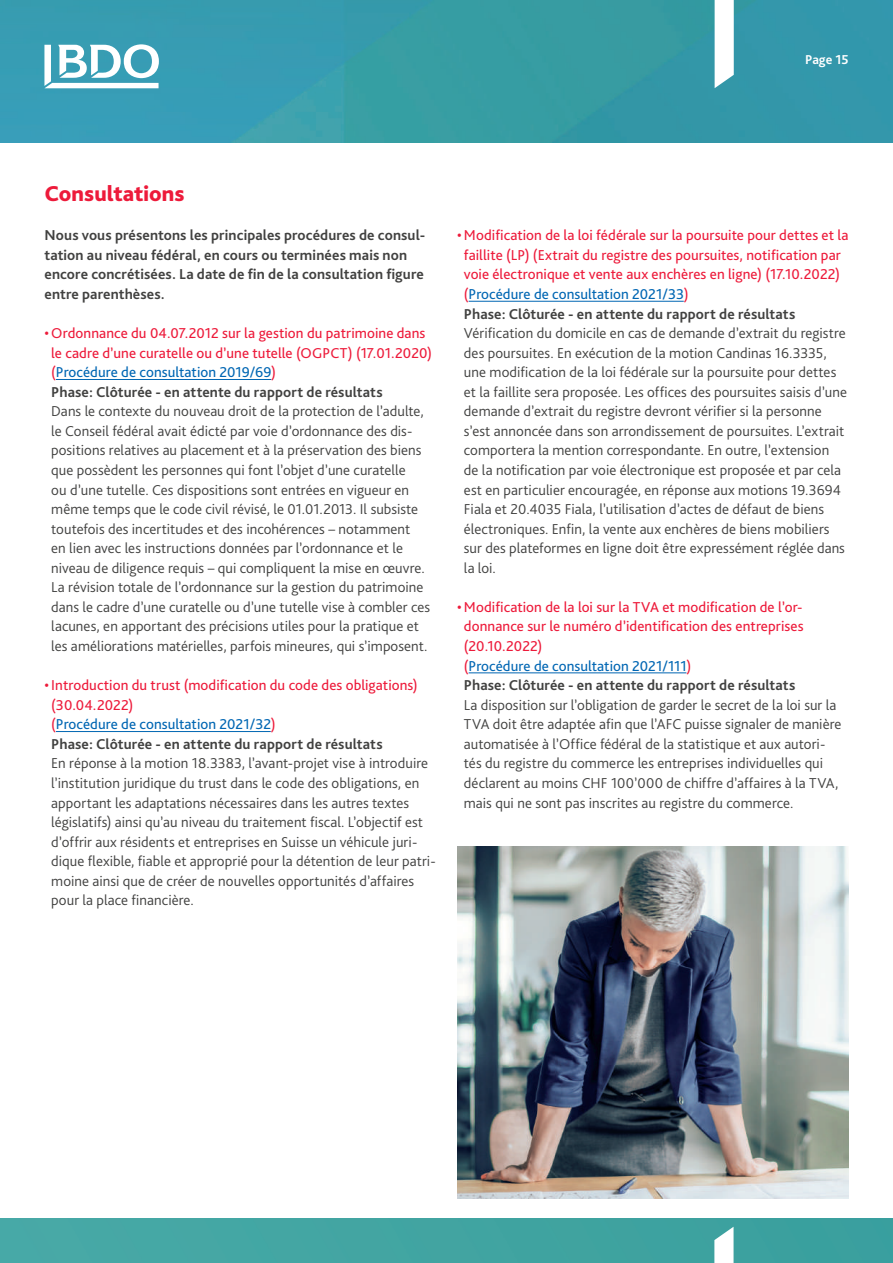
<style>
.page{position:relative;width:893px;height:1263px;background:#fff}
.page>*{position:absolute;margin:0;border:0;box-sizing:border-box;transform-origin:0 0}
.t1{font:800 22.5px "Bliss Pro";letter-spacing:.005em;color:#ed1a3a}
.t2{font:300 15px/19.5px "Bliss Pro";color:#414140}
.t3{font:15px/19.5px "Bliss Pro";color:#ed1a3a}
.t4{font:700 15px/19.5px "Bliss Pro";letter-spacing:.01em;color:#414140}
.t5{font:700 13.5px "Bliss Pro";color:#fff}
.s1{color:#0166b3}
.s2{font-weight:700;color:#414140}
</style>
<div class="page">
<img style="left:0;top:0;width:892px;height:143px">
<div style="left:0;top:1218px;width:892px;height:45px;background:#42a4a1"></div>
<svg style="left:44px;top:44px;width:115px;height:44px"></svg>
<svg style="left:714px;top:1227px;width:19px;height:36px"></svg>
<svg style="left:714px;top:0;width:19px;height:88px"></svg>
<img style="left:457px;top:847px;width:391px;height:352px">
<hr style="left:56px;top:379px;width:215px;height:1px;background:#0166b3">
<hr style="left:56px;top:731px;width:215px;height:1px;background:#0166b3">
<hr style="left:468px;top:301px;width:215px;height:1px;background:#0166b3">
<hr style="left:468px;top:672px;width:218px;height:1px;background:#0166b3">
<p class="t5" style="left:805px;top:55px;width:45px">Page 15</p>
<h1 class="t1" style="left:44px;top:185px;width:142px">Consultations</h1>
<p class="t4" style="left:44px;top:227px;width:382px">Nous vous présentons les principales procédures de consul&shy;tation au niveau fédéral, en cours ou terminées mais non encore concrétisées. La date de fin de la consultation figure entre parenthèses.</p>
<p class="t3" style="left:51px;top:325px;width:382px;text-indent:-7px">• Ordonnance du 04.07.2012 sur la gestion du patrimoine dans le cadre d’une curatelle ou d’une tutelle (OGPCT) (17.01.2020) (<span class="s1">Procédure de consultation 2019/69</span>)<br><span class="s2">Phase: Clôturée - en attente du rapport de résultats</span></p>
<p class="t2" style="left:51px;top:403px;width:380px">Dans le contexte du nouveau droit de la protection de l’adulte, le Conseil fédéral avait édicté par voie d’ordonnance des dis&shy;positions relatives au placement et à la préservation des biens que possèdent les personnes qui font l’objet d’une curatelle<br>ou d’une tutelle. Ces dispositions sont entrées en vigueur en même temps que le code civil révisé, le 01.01.2013. Il subsiste toutefois des incertitudes et des incohérences – notamment<br>en lien avec les instructions données par l’ordonnance et le niveau de diligence requis – qui compliquent la mise en œuvre.<br>La révision totale de l’ordonnance sur la gestion du patrimoine dans le cadre d’une curatelle ou d’une tutelle vise à combler ces lacunes, en apportant des précisions utiles pour la pratique et les améliorations matérielles, parfois mineures, qui s’imposent.</p>
<p class="t3" style="left:51px;top:677px;width:368px;text-indent:-7px">• Introduction du trust (modification du code des obligations) (30.04.2022)<br>(<span class="s1">Procédure de consultation 2021/32</span>)<br><span class="s2">Phase: Clôturée - en attente du rapport de résultats</span></p>
<p class="t2" style="left:51px;top:755px;width:386px">En réponse à la motion 18.3383, l’avant-projet vise à introduire l’institution juridique du trust dans le code des obligations, en apportant les adaptations nécessaires dans les autres textes législatifs) ainsi qu’au niveau du traitement fiscal. L’objectif est d’offrir aux résidents et entreprises en Suisse un véhicule juri&shy;dique flexible, fiable et approprié pour la détention de leur patri&shy;moine ainsi que de créer de nouvelles opportunités d’affaires pour la place financière.</p>
<p class="t3" style="left:464px;top:227px;width:386px;text-indent:-7px">• Modification de la loi fédérale sur la poursuite pour dettes et la faillite (LP) (Extrait du registre des poursuites, notification par voie électronique et vente aux enchères en ligne) (17.10.2022) (<span class="s1">Procédure de consultation 2021/33</span>)<br><span class="s2">Phase: Clôturée - en attente du rapport de résultats</span></p>
<p class="t2" style="left:464px;top:325px;width:384px">Vérification du domicile en cas de demande d’extrait du registre des poursuites. En exécution de la motion Candinas 16.3335, une modification de la loi fédérale sur la poursuite pour dettes et la faillite sera proposée. Les offices des poursuites saisis d’une demande d’extrait du registre devront vérifier si la personne s’est annoncée dans son arrondissement de poursuites. L’extrait comportera la mention correspondante. En outre, l’extension de la notification par voie électronique est proposée et par cela est en particulier encouragée, en réponse aux motions 19.3694<br>Fiala et 20.4035 Fiala, l’utilisation d’actes de défaut de biens électroniques. Enfin, la vente aux enchères de biens mobiliers sur des plateformes en ligne doit être expressément réglée dans la loi.</p>
<p class="t3" style="left:464px;top:599px;width:341px;text-indent:-7px">• Modification de la loi sur la TVA et modification de l’or&shy;donnance sur le numéro d’identification des entreprises (20.10.2022)<br>(<span class="s1">Procédure de consultation 2021/111</span>)<br><span class="s2">Phase: Clôturée - en attente du rapport de résultats</span></p>
<p class="t2" style="left:464px;top:696px;width:379px">La disposition sur l’obligation de garder le secret de la loi sur la TVA doit être adaptée afin que l’AFC puisse signaler de manière automatisée à l’Office fédéral de la statistique et aux autori&shy;tés du registre du commerce les entreprises individuelles qui déclarent au moins CHF 100’000 de chiffre d’affaires à la TVA, mais qui ne sont pas inscrites au registre du commerce.</p>
</div>
